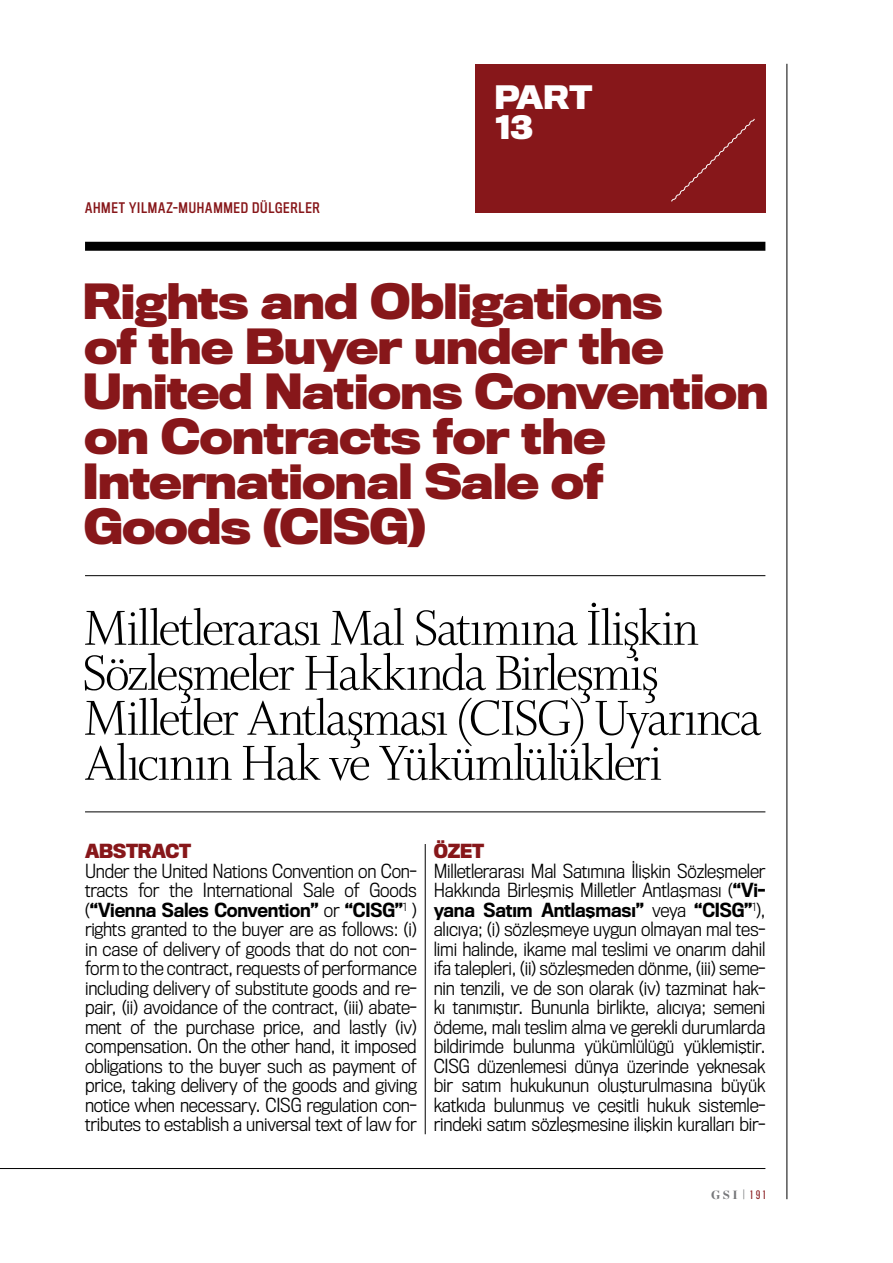
<style>
.page{position:relative;width:893px;height:1263px;background:#fff}
.page>*{position:absolute;margin:0;border:0;box-sizing:border-box;transform-origin:0 0}
.t1{font:300 52.5px/45px "Whitman Display";letter-spacing:-.025em;color:#000}
.t2{font:700 45px/45px "Titling Gothic FB Normal";letter-spacing:-.025em;color:#87171a}
.t3{font:700 30px/30px "Titling Gothic FB Normal";letter-spacing:-.01em;color:#fff}
.t4{font:300 18px/19.5px "Titling Gothic FB Narrow";letter-spacing:-.01em;color:#000;text-align:justify}
.t5{font:700 18px "Titling Gothic FB Narrow";letter-spacing:-.01em;color:#87171a}
.t6{font:13.5px "Titling Gothic FB Cond Standard";letter-spacing:.055em;color:#87171a}
.t7{font:900 12px "Chronicle Display";color:#77787b}
.s1{font-weight:500}
.s2{font-family:"Flama Condensed Basic";font-weight:400}
.s3{font-family:"Flama Condensed Basic";font-weight:400;color:#87171a}
</style>
<div class="page">
<hr style="left:787px;top:64px;width:1px;height:1135px;background:#000">
<hr style="left:0;top:1168px;width:765px;height:1px;background:#000">
<div style="left:85px;top:242px;width:680px;height:9px;background:#000"></div>
<div style="left:475px;top:64px;width:290px;height:149px;background:#87171a"></div>
<svg style="left:671px;top:118px;width:84px;height:84px"></svg>
<hr style="left:85px;top:575px;width:680px;height:1px;background:#000">
<hr style="left:85px;top:812px;width:680px;height:1px;background:#000">
<hr style="left:425px;top:844px;width:1px;height:290px;background:#000">
<p class="t6" style="left:85px;top:199px;width:236px">AHMET YILMAZ-MUHAMMED DÜLGERLER</p>
<h3 class="t3" style="left:494px;top:80px;width:99px">PART<br>13</h3>
<h2 class="t2" style="left:82px;top:276px;width:688px">Rights and Obligations<br>of the Buyer under the<br>United Nations Convention on Contracts for the<br>International Sale of<br>Goods (CISG)</h2>
<h1 class="t1" style="left:82px;top:606px;width:680px">Milletlerarası Mal Satımına İlişkin Sözleşmeler Hakkında Birleşmiş Milletler Antlaşması (CISG) Uyarınca Alıcının Hak ve Yükümlülükleri</h1>
<p class="t5" style="left:85px;top:839px;width:108px">ABSTRACT</p>
<p class="t4" style="left:85px;top:861px;width:333px">Under the United Nations Convention on Con&shy;tracts for the International Sale of Goods (<span class="s1">“Vienna Sales Convention”</span> or <span class="s1">“CISG”</span><sup>1</sup> ) rights granted to the buyer are as follows: (i) in case of delivery of goods that do not con&shy;form to the contract, requests of performance including delivery of substitute goods and re&shy;pair, (ii) avoidance of the contract, (iii) abate&shy;ment of the purchase price, and lastly (iv) compensation. On the other hand, it imposed obligations to the buyer such as payment of price, taking delivery of the goods and giving notice when necessary. CISG regulation con&shy;tributes to establish a universal text of law for</p>
<p class="t5" style="left:434px;top:839px;width:52px">ÖZET</p>
<p class="t4" style="left:434px;top:861px;width:333px">Milletlerarası Mal Satımına İlişkin Sözleşmeler Hakkında Birleşmiş Milletler Antlaşması (<span class="s1">“Vi&shy;yana Satım Antlaşması”</span> veya <span class="s1">“CISG”</span><sup>1</sup>), alıcıya; (i) sözleşmeye uygun olmayan mal tes&shy;limi halinde, ikame mal teslimi ve onarım dahil ifa talepleri, (ii) sözleşmeden dönme, (iii) seme&shy;nin tenzili, ve de son olarak (iv) tazminat hak&shy;kı tanımıştır. Bununla birlikte, alıcıya; semeni ödeme, malı teslim alma ve gerekli durumlarda bildirimde bulunma yükümlülüğü yüklemiştir.<br>CISG düzenlemesi dünya üzerinde yeknesak bir satım hukukunun oluşturulmasına büyük katkıda bulunmuş ve çeşitli hukuk sistemle&shy;rindeki satım sözleşmesine ilişkin kuralları bir-</p>
<p class="t7" style="left:711px;top:1185px;width:56px">gsi <span class="s2">|</span> <span class="s3">191</span></p>
</div>
